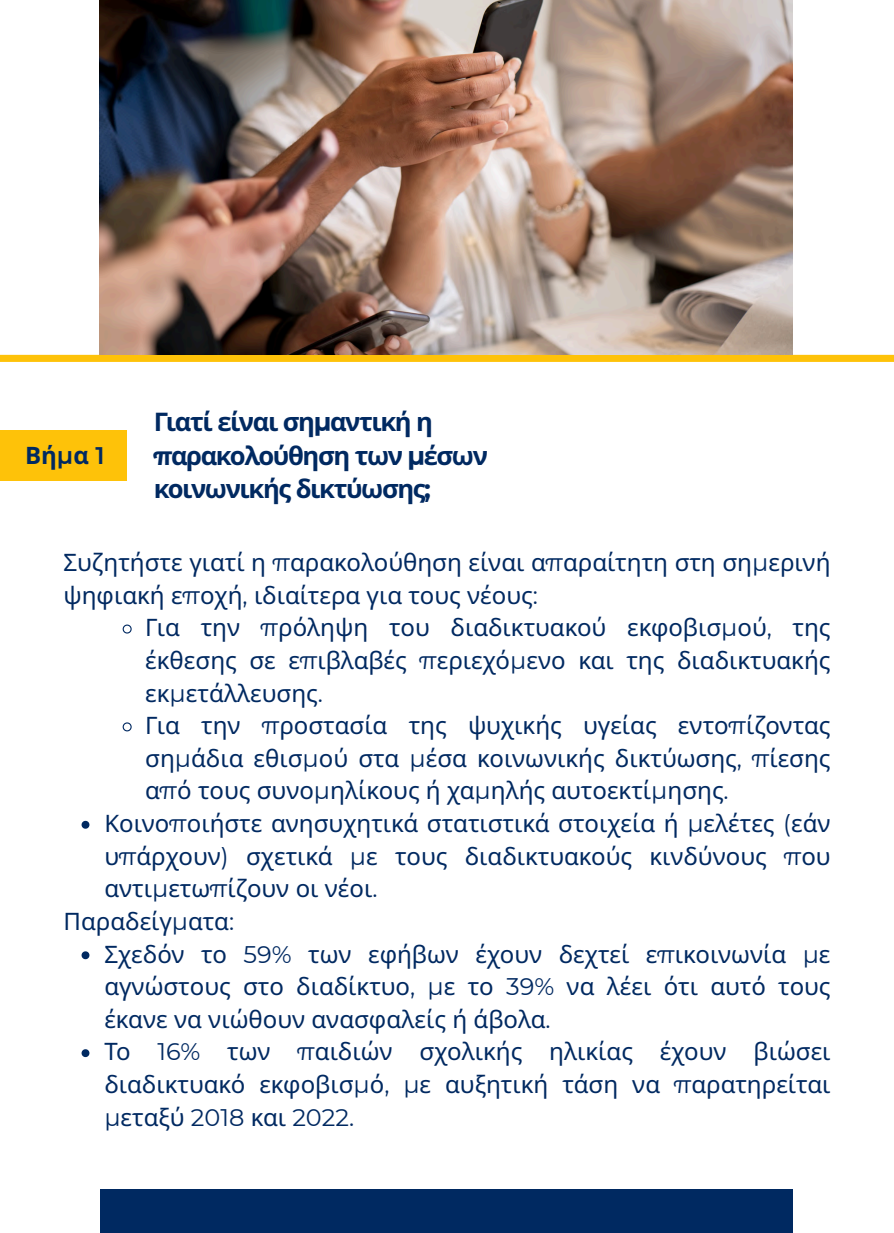
<style>
.page{position:relative;width:894px;height:1233px;background:#fff}
.page>*{position:absolute;margin:0;border:0;box-sizing:border-box;transform-origin:0 0}
.t1{font:700 25.65px/33.8px "Noto Sans";letter-spacing:-.055em;color:#002961}
.t2{font:24px/32.5px "Noto Sans";color:#002961}
.t3{font:700 24px "Noto Sans";color:#002961}
.s1{font-family:"Montserrat";font-weight:600}
.s2{font-family:"Montserrat"}
</style>
<div class="page">
<svg style="left:0;top:355px;width:893px;height:7px"></svg>
<div style="left:100px;top:1189px;width:692px;height:44px;background:#002961"></div>
<img style="left:100px;top:0;width:691px;height:355px">
<svg style="left:122px;top:624px;width:10px;height:10px"></svg>
<svg style="left:122px;top:722px;width:10px;height:10px"></svg>
<svg style="left:81px;top:821px;width:8px;height:8px"></svg>
<svg style="left:81px;top:951px;width:8px;height:8px"></svg>
<svg style="left:81px;top:1049px;width:8px;height:8px"></svg>
<div style="left:0;top:430px;width:127px;height:51px;background:#fec209"></div>
<p class="t3" style="left:25px;top:438px;width:81px">Βή<span class="s1">μ</span>α <span class="s1">1</span></p>
<p class="t1" style="left:154px;top:404px;width:335px">Γιατί είναι ση<span class="s2">μ</span>αντική η <span class="s2">π</span>αρακολούθηση των <span class="s2">μ</span>έσων κοινωνικής δικτύωσης<span class="s2">;</span></p>
<p class="t2" style="left:63px;top:546px;width:768px">Συζητήστε γιατί η <span class="s2">π</span>αρακολούθηση είναι α<span class="s2">π</span>αραίτητη στη ση<span class="s2">μ</span>ερινή ψηφιακή ε<span class="s2">π</span>οχή<span class="s2">,</span> ιδιαίτερα για τους νέους<span class="s2">:</span></p>
<h1 class="t2" style="left:145px;top:611px;width:686px;text-align:justify">Για την <span class="s2">π</span>ρόληψη του διαδικτυακού εκφοβισ<span class="s2">μ</span>ού<span class="s2">,</span> της έκθεσης σε ε<span class="s2">π</span>ιβλαβές <span class="s2">π</span>εριεχό<span class="s2">μ</span>ενο και της διαδικτυακής εκ<span class="s2">μ</span>ετάλλευσης<span class="s2">.</span></h1>
<h1 class="t2" style="left:145px;top:709px;width:686px;text-align:justify">Για την <span class="s2">π</span>ροστασία της ψυχικής υγείας εντο<span class="s2">π</span>ίζοντας ση<span class="s2">μ</span>άδια εθισ<span class="s2">μ</span>ού στα <span class="s2">μ</span>έσα κοινωνικής δικτύωσης<span class="s2">, π</span>ίεσης α<span class="s2">π</span>ό τους συνο<span class="s2">μ</span>ηλίκους ή χα<span class="s2">μ</span>ηλής αυτοεκτί<span class="s2">μ</span>ησης<span class="s2">.</span></h1>
<p class="t2" style="left:104px;top:807px;width:727px">Κοινο<span class="s2">π</span>οιήστε ανησυχητικά στατιστικά στοιχεία ή <span class="s2">μ</span>ελέτες <span class="s2">(</span>εάν</p>
<p class="t2" style="left:104px;top:839px;width:727px">υ<span class="s2">π</span>άρχουν<span class="s2">)</span> σχετικά <span class="s2">μ</span>ε τους διαδικτυακούς κινδύνους <span class="s2">π</span>ου</p>
<p class="t2" style="left:104px;top:872px;width:274px">αντι<span class="s2">μ</span>ετω<span class="s2">π</span>ίζουν οι νέοι<span class="s2">.</span></p>
<p class="t2" style="left:63px;top:904px;width:172px">Παραδείγ<span class="s2">μ</span>ατα<span class="s2">:</span></p>
<p class="t2" style="left:104px;top:937px;width:249px">Σχεδόν το <span class="s2">59%</span> των</p>
<p class="t2" style="left:104px;top:937px;width:727px;text-indent:263px">εφήβων έχουν δεχτεί ε<span class="s2">π</span>ικοινωνία <span class="s2">μ</span>ε αγνώστους στο διαδίκτυο<span class="s2">, μ</span>ε το <span class="s2">39%</span> να λέει ότι αυτό τους έκανε να νιώθουν ανασφαλείς ή άβολα<span class="s2">.<br></span>Το <span class="s2">16%</span> των <span class="s2">π</span>αιδιών σχολικής ηλικίας έχουν βιώσει</p>
<p class="t2" style="left:104px;top:1068px;width:727px">διαδικτυακό εκφοβισ<span class="s2">μ</span>ό<span class="s2">, μ</span>ε αυξητική τάση να <span class="s2">π</span>αρατηρείται <span class="s2">μ</span>εταξύ <span class="s2">2018</span> και <span class="s2">2022.</span></p>
</div>
